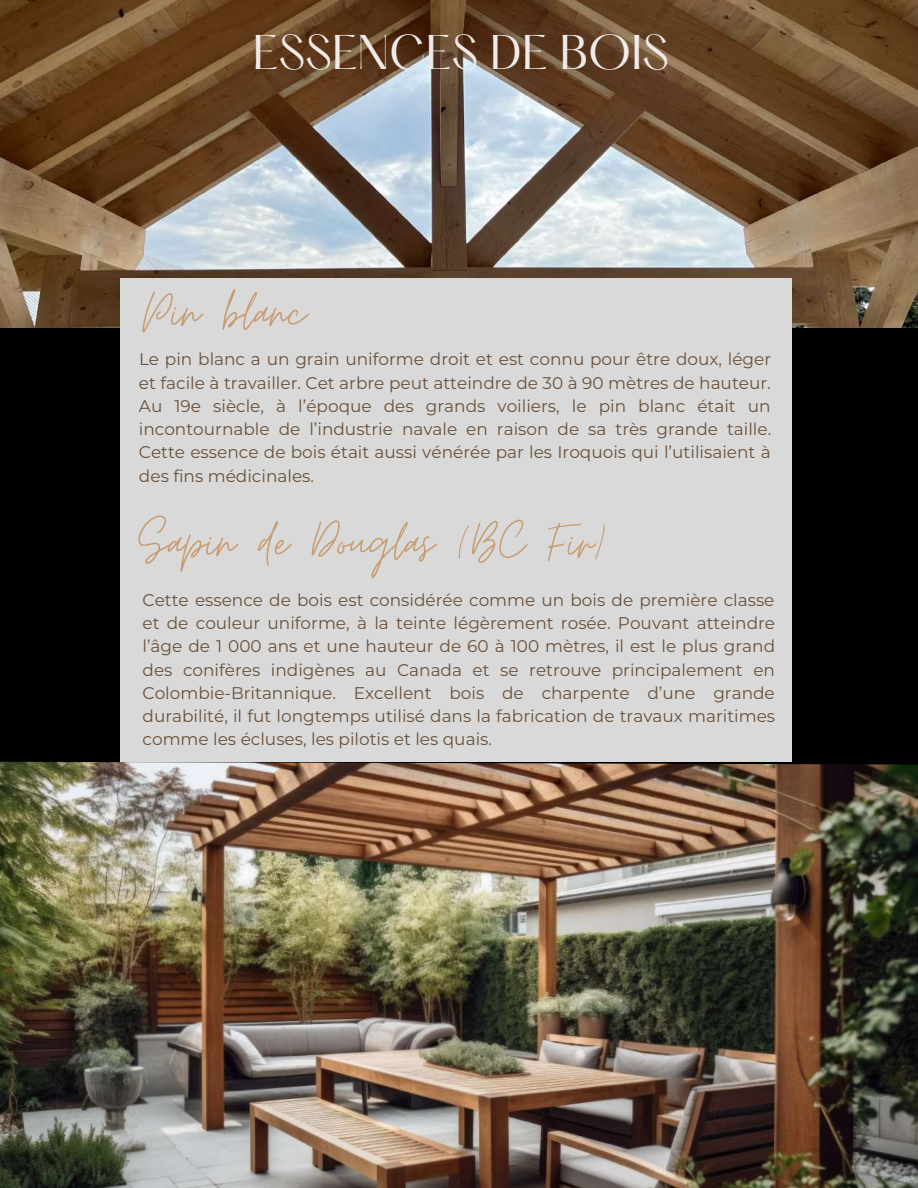
<style>
.page{position:relative;width:918px;height:1188px;background:#fff}
.page>*{position:absolute;margin:0;border:0;box-sizing:border-box;transform-origin:0 0}
.t1{font:59.85px "Moon Time";color:#c89d72}
.t2{font:42.6px "Hatton";color:#f0ebe9}
.t3{font:16.95px/23.2px "Montserrat";color:#6a513a;text-align:justify}
</style>
<div class="page">
<div style="left:0;top:0;width:918px;height:1187px;background:#000"></div>
<img style="left:0;top:0;width:918px;height:327px">
<div style="left:121px;top:279px;width:671px;height:483px;background:#d9d9d9"></div>
<img style="left:0;top:762px;width:918px;height:426px">
<h2 class="t2" style="left:253px;top:30px;width:418px">ESSENCES DE BOIS</h2>
<h1 class="t1" style="left:142px;top:285px;width:165px">Pin blanc</h1>
<p class="t3" style="left:139px;top:347px;width:634px">Le pin blanc a un grain uniforme droit et est connu pour être doux, léger et facile à travailler. Cet arbre peut atteindre de 30 à 90 mètres de hauteur.<br>Au 19e siècle, à l’époque des grands voiliers, le pin blanc était un incontournable de l’industrie navale en raison de sa très grande taille.<br>Cette essence de bois était aussi vénérée par les Iroquois qui l’utilisaient à des fins médicinales.</p>
<h1 class="t1" style="left:138px;top:515px;width:468px">Sapin de Douglas (BC Fir)</h1>
<p class="t3" style="left:142px;top:588px;width:634px">Cette essence de bois est considérée comme un bois de première classe et de couleur uniforme, à la teinte légèrement rosée. Pouvant atteindre l’âge de 1 000 ans et une hauteur de 60 à 100 mètres, il est le plus grand des conifères indigènes au Canada et se retrouve principalement en Colombie-Britannique. Excellent bois de charpente d’une grande durabilité, il fut longtemps utilisé dans la fabrication de travaux maritimes comme les écluses, les pilotis et les quais.</p>
</div>
